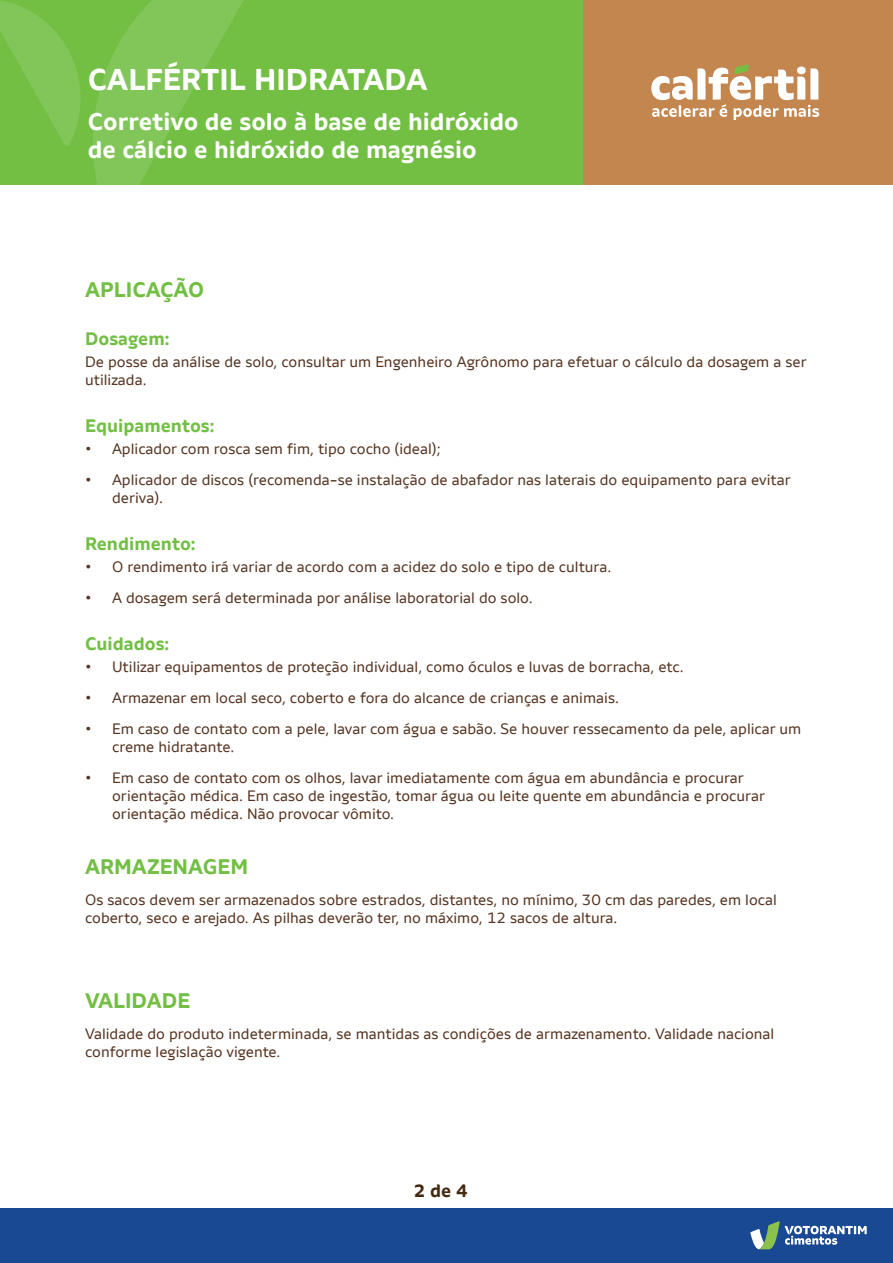
<style>
.page{position:relative;width:893px;height:1263px;background:#fff}
.page>*{position:absolute;margin:0;border:0;box-sizing:border-box;transform-origin:0 0}
.t1{font:700 30px "Votorantim Sans";color:#fff}
.t2{font:700 24px/28.8px "Votorantim Sans";color:#fff}
.t3{font:700 21px "Votorantim Sans";color:#72bf44}
.t4{font:700 18px "Votorantim Sans";color:#72bf44}
.t5{font:700 18px "Votorantim Sans";color:#452a12}
.t6{font:15px/18px "Votorantim Sans";color:#563522}
</style>
<div class="page">
<div style="left:0;top:1209px;width:893px;height:54px;background:#184992"></div>
<svg style="left:750px;top:1221px;width:117px;height:28px"></svg>
<div style="left:583px;top:0;width:310px;height:185px;background:#c4864f"></div>
<div style="left:0;top:0;width:583px;height:185px;background:#72bf44"></div>
<svg style="left:0;top:0;width:81px;height:146px"></svg>
<svg style="left:93px;top:0;width:150px;height:185px"></svg>
<svg style="left:651px;top:64px;width:168px;height:56px"></svg>
<h1 class="t1" style="left:88px;top:61px;width:341px">CALFÉRTIL HIDRATADA</h1>
<h2 class="t2" style="left:88px;top:107px;width:432px">Corretivo de solo à base de hidróxido de cálcio e hidróxido de magnésio</h2>
<h3 class="t3" style="left:85px;top:278px;width:121px">APLICAÇÃO</h3>
<p class="t4" style="left:85px;top:328px;width:86px">Dosagem:</p>
<p class="t6" style="left:85px;top:353px;width:723px">De posse da análise de solo, consultar um Engenheiro Agrônomo para efetuar o cálculo da dosagem a ser utilizada.</p>
<p class="t4" style="left:85px;top:415px;width:131px">Equipamentos:</p>
<p class="t6" style="left:85px;top:440px;width:357px">• Aplicador com rosca sem fim, tipo cocho (ideal);</p>
<p class="t6" style="left:112px;top:471px;width:680px;text-indent:-27px">• Aplicador de discos (recomenda-se instalação de abafador nas laterais do equipamento para evitar deriva).</p>
<p class="t4" style="left:85px;top:533px;width:112px">Rendimento:</p>
<p class="t6" style="left:85px;top:558px;width:528px">• O rendimento irá variar de acordo com a acidez do solo e tipo de cultura.</p>
<p class="t6" style="left:85px;top:589px;width:449px">• A dosagem será determinada por análise laboratorial do solo.</p>
<p class="t4" style="left:85px;top:633px;width:86px">Cuidados:</p>
<p class="t6" style="left:85px;top:658px;width:600px">• Utilizar equipamentos de proteção individual, como óculos e luvas de borracha, etc.</p>
<p class="t6" style="left:85px;top:689px;width:535px">• Armazenar em local seco, coberto e fora do alcance de crianças e animais.</p>
<p class="t6" style="left:112px;top:720px;width:691px;text-indent:-27px">• Em caso de contato com a pele, lavar com água e sabão. Se houver ressecamento da pele, aplicar um creme hidratante.</p>
<p class="t6" style="left:112px;top:768px;width:654px;text-indent:-27px">• Em caso de contato com os olhos, lavar imediatamente com água em abundância e procurar orientação médica. Em caso de ingestão, tomar água ou leite quente em abundância e procurar orientação médica. Não provocar vômito.</p>
<h3 class="t3" style="left:85px;top:854px;width:165px">ARMAZENAGEM</h3>
<p class="t6" style="left:85px;top:890px;width:693px">Os sacos devem ser armazenados sobre estrados, distantes, no mínimo, 30 cm das paredes, em local coberto, seco e arejado. As pilhas deverão ter, no máximo, 12 sacos de altura.</p>
<h3 class="t3" style="left:85px;top:988px;width:107px">VALIDADE</h3>
<p class="t6" style="left:85px;top:1025px;width:691px">Validade do produto indeterminada, se mantidas as condições de armazenamento. Validade nacional conforme legislação vigente.</p>
<p class="t5" style="left:414px;top:1180px;width:55px">2 de 4</p>
</div>
